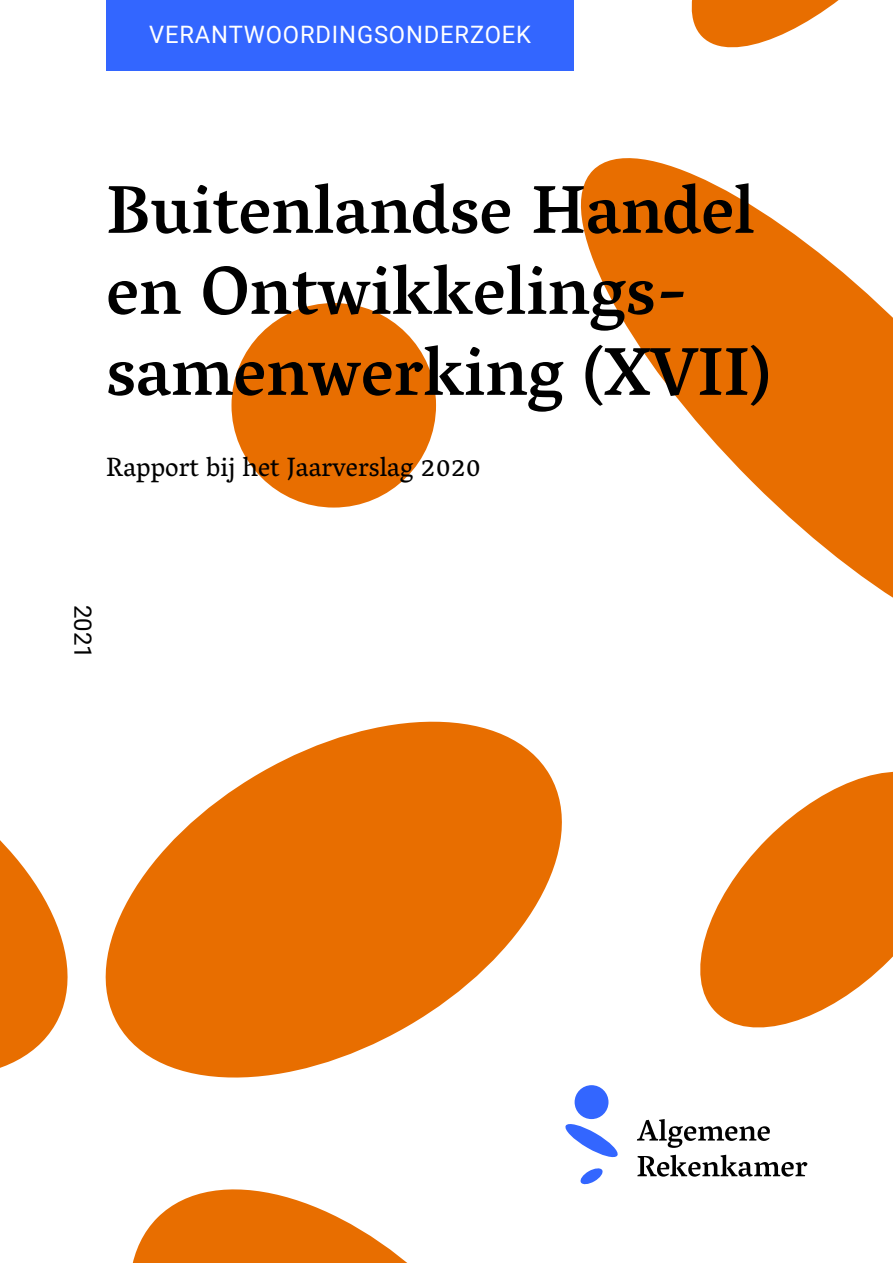
<style>
.page{position:relative;width:893px;height:1263px;background:#fff}
.page>*{position:absolute;margin:0;border:0;box-sizing:border-box;transform-origin:0 0}
.AR_00_Titel{font:500 69px/81px "Vesper Libre";color:#000}
.AR_00_Subtitel{font:27px "Vesper Libre";color:#000}
.t1{font:24px "Roboto";letter-spacing:.035em;color:#fff}
.t2{font:24px "Roboto";color:#000}
</style>
<div class="page">
<svg style="left:691px;top:0;width:148px;height:48px"></svg>
<svg style="left:132px;top:1189px;width:276px;height:74px;fill:#e86e00"></svg>
<svg style="left:0;top:840px;width:68px;height:228px"></svg>
<svg style="left:105px;top:721px;width:483px;height:374px;fill:#e86e00"></svg>
<svg style="left:580px;top:158px;width:313px;height:440px;fill:#e86e00"></svg>
<svg style="left:700px;top:771px;width:193px;height:257px;fill:#e86e00"></svg>
<div style="left:231px;top:303px;width:205px;height:205px;background:#e86e00;border-radius:50%"></div>
<svg style="left:580px;top:1168px;width:23px;height:17px"></svg>
<svg style="left:565px;top:1124px;width:53px;height:34px"></svg>
<div style="left:575px;top:1085px;width:33px;height:34px;background:#36f;border-radius:50%"></div>
<svg style="left:637px;top:1119px;width:133px;height:29px"></svg>
<svg style="left:637px;top:1155px;width:170px;height:21px"></svg>
<div style="left:106px;top:0;width:468px;height:70px;background:#36f"></div>
<p class="t1" style="left:149px;top:17px;width:383px">VERANTWOORDINGSONDERZOEK</p>
<h1 class="AR_00_Titel" style="left:106px;top:168px;width:666px">Buitenlandse Handel en Ontwikkelings&shy;samenwerking (XVII)</h1>
<p class="AR_00_Subtitel" style="left:106px;top:451px;width:376px">Rapport bij het Jaarverslag 2020</p>
<p class="t2" style="left:100px;top:604px;width:55px;rotate:90deg">2021</p>
</div>
